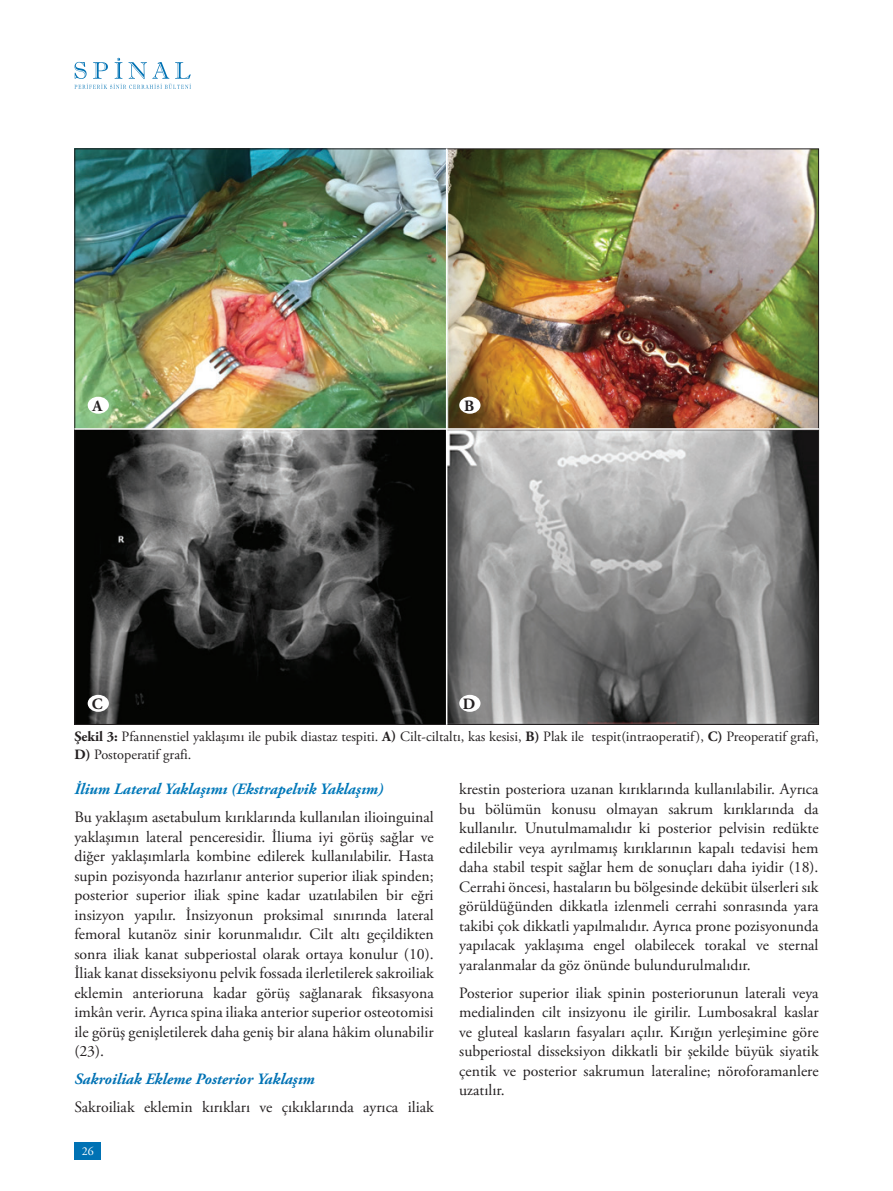
<style>
.page{position:relative;width:893px;height:1191px;background:#fff}
.page>*{position:absolute;margin:0;border:0;box-sizing:border-box;transform-origin:0 0}
.t1{font:15.75px/19.5px "Adobe Garamond Pro";color:#231f20;text-align:justify}
.t2{font:italic 700 15.75px "Adobe Garamond Pro";color:#0078b9}
.t3{font:italic 700 15.75px "Adobe Garamond Pro";color:#0072b4}
.t4{font:700 15.75px "Adobe Garamond Pro";color:#231f20}
.t5{font:14.25px/18px "Adobe Garamond Pro";color:#231f20}
.t6{font:12px "Adobe Garamond Pro";color:#fff}
.s1{font-weight:700}
</style>
<div class="page">
<div style="left:74px;top:1141px;width:27px;height:18px;background:#0072b4"></div>
<svg style="left:74px;top:58px;width:117px;height:31px"></svg>
<img style="left:76px;top:150px;width:741px;height:573px">
<div style="left:88px;top:397px;width:21px;height:17px;background:#fff;border-radius:50%"></div>
<div style="left:459px;top:397px;width:21px;height:17px;background:#fff;border-radius:50%"></div>
<div style="left:88px;top:695px;width:21px;height:17px;background:#fff;border-radius:50%"></div>
<div style="left:459px;top:695px;width:21px;height:17px;background:#fff;border-radius:50%"></div>
<hr style="left:446px;top:148px;width:1px;height:577px;background:#fff">
<hr style="left:74px;top:428px;width:745px;height:2px;background:#fff">
<p class="t4" style="left:93px;top:397px;width:11px">A</p>
<p class="t4" style="left:464px;top:397px;width:12px">B</p>
<p class="t4" style="left:92px;top:695px;width:12px">C</p>
<p class="t4" style="left:463px;top:695px;width:14px">D</p>
<p class="t5" style="left:74px;top:728px;width:746px"><span class="s1">Şekil 3:</span> Pfannenstiel yaklaşımı ile pubik diastaz tespiti. <span class="s1">A)</span> Cilt-ciltaltı, kas kesisi, <span class="s1">B)</span> Plak ile tespit(intraoperatif), <span class="s1">C)</span> Preoperatif grafi,<br><span class="s1">D)</span> Postoperatif grafi.</p>
<p class="t2" style="left:74px;top:780px;width:311px">İlium Lateral Yaklaşımı (Ekstrapelvik Yaklaşım)</p>
<p class="t1" style="left:74px;top:808px;width:361px">Bu yaklaşım asetabulum kırıklarında kullanılan ilioinguinal yaklaşımın lateral penceresidir. İliuma iyi görüş sağlar ve diğer yaklaşımlarla kombine edilerek kullanılabilir. Hasta supin pozisyonda hazırlanır anterior superior iliak spinden; posterior superior iliak spine kadar uzatılabilen bir eğri insizyon yapılır. İnsizyonun proksimal sınırında lateral femoral kutanöz sinir korunmalıdır. Cilt altı geçildikten sonra iliak kanat subperiostal olarak ortaya konulur (10).<br>İliak kanat disseksiyonu pelvik fossada ilerletilerek sakroiliak eklemin anterioruna kadar görüş sağlanarak fiksasyona imkân verir. Ayrıca spina iliaka anterior superior osteotomisi ile görüş genişletilerek daha geniş bir alana hâkim olunabilir (23).</p>
<p class="t3" style="left:74px;top:1070px;width:242px">Sakroiliak Ekleme Posterior Yaklaşım</p>
<p class="t1" style="left:74px;top:1098px;width:361px">Sakroiliak eklemin kırıkları ve çıkıklarında ayrıca iliak</p>
<p class="t6" style="left:82px;top:1143px;width:13px">26</p>
<p class="t1" style="left:459px;top:780px;width:361px">krestin posteriora uzanan kırıklarında kullanılabilir. Ayrıca bu bölümün konusu olmayan sakrum kırıklarında da kullanılır. Unutulmamalıdır ki posterior pelvisin redükte edilebilir veya ayrılmamış kırıklarının kapalı tedavisi hem daha stabil tespit sağlar hem de sonuçları daha iyidir (18).<br>Cerrahi öncesi, hastaların bu bölgesinde dekübit ülserleri sık görüldüğünden dikkatla izlenmeli cerrahi sonrasında yara takibi çok dikkatli yapılmalıdır. Ayrıca prone pozisyonunda yapılacak yaklaşıma engel olabilecek torakal ve sternal yaralanmalar da göz önünde bulundurulmalıdır.</p>
<p class="t1" style="left:459px;top:983px;width:361px">Posterior superior iliak spinin posteriorunun laterali veya medialinden cilt insizyonu ile girilir. Lumbosakral kaslar ve gluteal kasların fasyaları açılır. Kırığın yerleşimine göre subperiostal disseksiyon dikkatli bir şekilde büyük siyatik çentik ve posterior sakrumun lateraline; nöroforamanlere uzatılır.</p>
</div>
